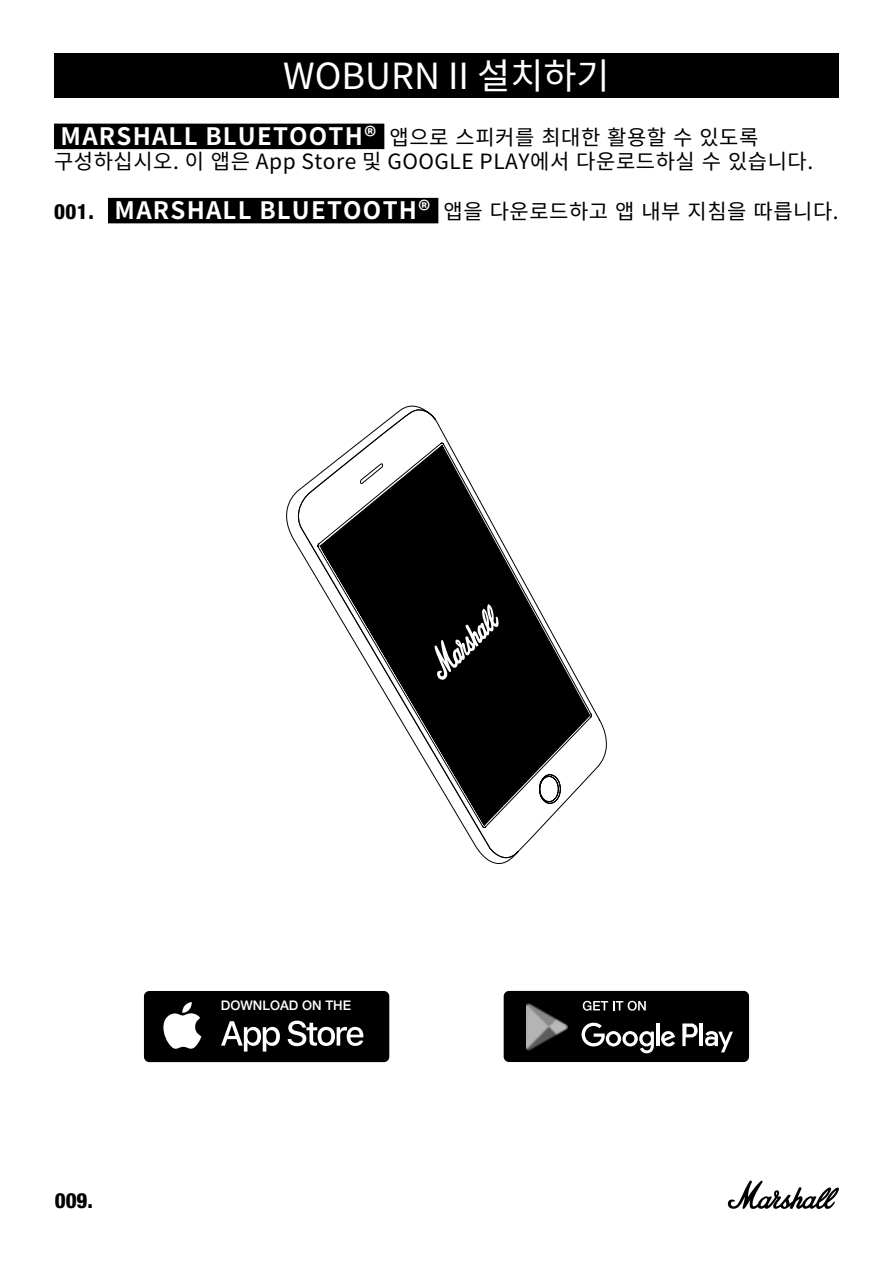
<style>
.page{position:relative;width:893px;height:1263px;background:#fff}
.page>*{position:absolute;margin:0;border:0;box-sizing:border-box;transform-origin:0 0}
.t1{font:36px "Noto Sans CJ Kkr";color:#fff}
.t2{font:700 24px "Noto Sans CJ Kkr";letter-spacing:.05em;color:#fff}
.t3{font:21px "Noto Sans CJ Kkr";letter-spacing:.025em;color:#000}
.t4{font:800 condensed 21px "Helvetica Neue LT Std";color:#000}
.t5{font:500 13.2px "Helvetica Neue";color:#fff}
.s1{font-weight:400;font-size:21px;color:#000}
.s2{font-family:"Helvetica Neue LT Std";font-weight:800;font-stretch:condensed}
.s3{font-weight:700;font-size:24px;color:#fff}
</style>
<div class="page">
<svg style="left:727px;top:1180px;width:112px;height:29px"></svg>
<div style="left:54px;top:53px;width:785px;height:45px;background:#000"></div>
<div style="left:54px;top:124px;width:330px;height:25px;background:#000"></div>
<div style="left:108px;top:198px;width:330px;height:25px;background:#000"></div>
<div style="left:504px;top:991px;width:245px;height:71px;background:#000;border-radius:5px"></div>
<svg style="left:682px;top:1023px;width:16px;height:23px"></svg>
<hr style="left:699px;top:1023px;width:4px;height:23px;background:#fff">
<svg style="left:705px;top:1031px;width:28px;height:21px"></svg>
<svg style="left:661px;top:1031px;width:14px;height:15px"></svg>
<hr style="left:656px;top:1023px;width:4px;height:23px;background:#fff">
<svg style="left:582px;top:1023px;width:72px;height:30px"></svg>
<img style="left:526px;top:1003px;width:42px;height:48px">
<svg style="left:583px;top:1001px;width:63px;height:10px"></svg>
<div style="left:144px;top:991px;width:245px;height:71px;background:#000;border-radius:5px"></div>
<svg style="left:221px;top:1020px;width:142px;height:31px"></svg>
<svg style="left:163px;top:1002px;width:38px;height:47px"></svg>
<svg style="left:561px;top:648px;width:29px;height:159px"></svg>
<svg style="left:297px;top:405px;width:264px;height:459px"></svg>
<svg style="left:434px;top:604px;width:65px;height:76px;background:#333"></svg>
<h1 class="t1" style="left:283px;top:56px;width:328px">WOBURN II 설치하기</h1>
<p class="t2" style="left:61px;top:123px;width:699px">MARSHALL BLUETOOTH® <span class="s1">앱으로 스피커를 최대한 활용할 수 있도록</span></p>
<p class="t3" style="left:54px;top:149px;width:761px">구성하십시오. 이 앱은 App Store 및 GOOGLE PLAY에서 다운로드하실 수 있습니다.</p>
<p class="t3" style="left:54px;top:200px;width:786px"><span class="s2">001.</span> <span class="s3">MARSHALL BLUETOOTH®</span> 앱을 다운로드하고 앱 내부 지침을 따릅니다.</p>
<p class="t4" style="left:55px;top:1187px;width:40px">009.</p>
<p class="t5" style="left:221px;top:995px;width:132px">DOWNLOAD ON THE</p>
</div>
